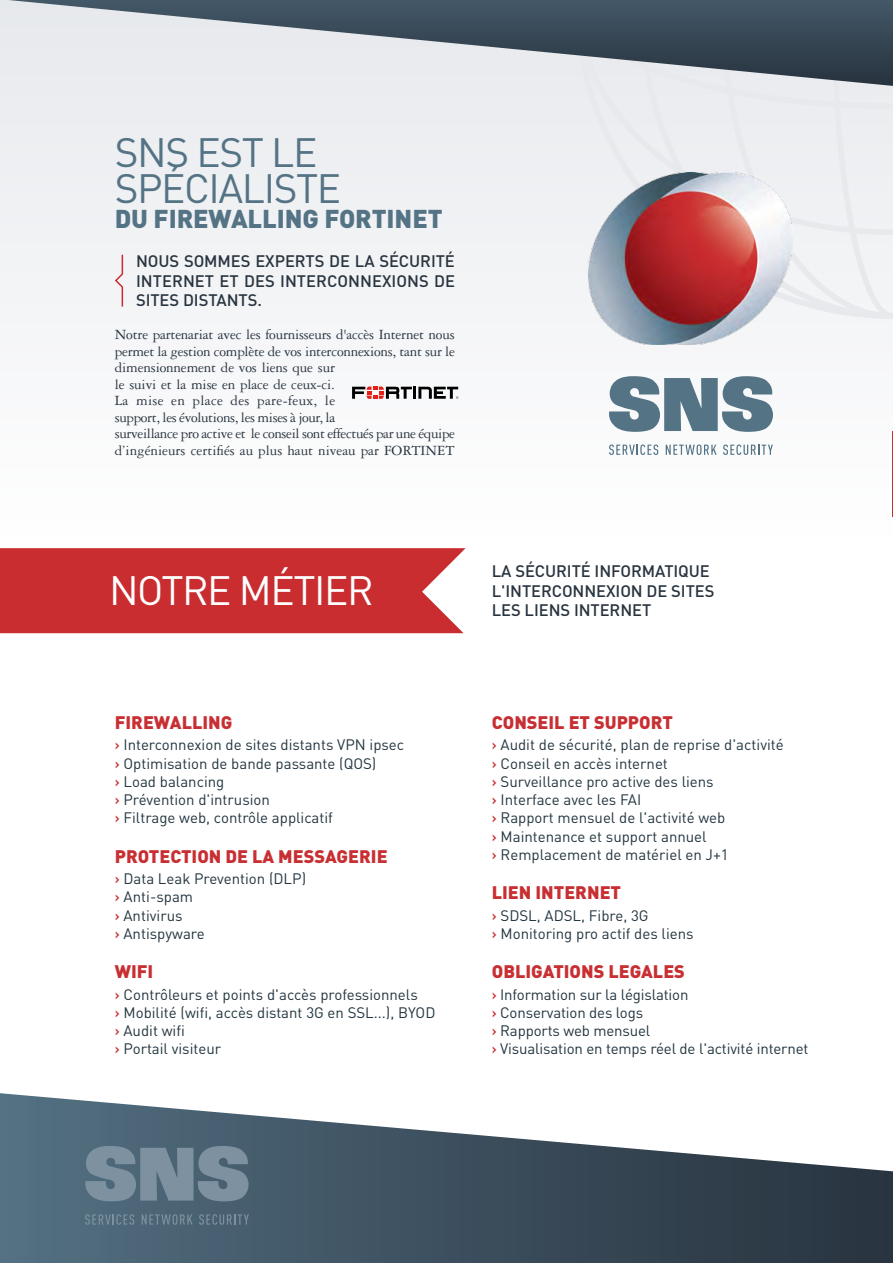
<style>
.page{position:relative;width:893px;height:1263px;background:#fff}
.page>*{position:absolute;margin:0;border:0;box-sizing:border-box;transform-origin:0 0}
.t1{font:40.5px/36px "DIN";letter-spacing:-.035em;color:#547385}
.t2{font:40.5px "DIN";letter-spacing:-.035em;color:#fff}
.t3{font:900 25.5px "DIN";letter-spacing:-.005em;color:#547385}
.t4{font:900 18px "DIN";color:#c82f33}
.t5{font:500 16.5px/19.8px "DIN";letter-spacing:-.005em;color:#28343f;text-align:justify}
.t6{font:15px/18.3px "DIN";color:#23353f}
.t7{font:15px/16.5px "Garamond 3 LT Std";letter-spacing:-.015em;color:#28343f}
.s1{font-weight:500;color:#c82f33}
</style>
<div class="page">
<div style="left:0;top:0;width:893px;height:715px;background:linear-gradient(to right,#f4f5f7,#fdfdfd)"></div>
<svg style="left:0;top:1093px;width:893px;height:170px"></svg>
<div style="left:574px;top:86px;width:319px;height:233px;background:#edeef1"></div>
<svg style="left:8px;top:0;width:885px;height:86px;background:#919ba4"></svg>
<div style="left:0;top:548px;width:466px;height:85px;background:#c92d30"></div>
<hr style="left:892px;top:432px;width:1px;height:85px;background:#c92d30">
<svg style="left:352px;top:387px;width:106px;height:12px"></svg>
<svg style="left:85px;top:1146px;width:164px;height:55px;background:#6f8494"></svg>
<svg style="left:85px;top:1214px;width:49px;height:11px"></svg>
<svg style="left:142px;top:1214px;width:51px;height:11px"></svg>
<svg style="left:199px;top:1214px;width:50px;height:11px"></svg>
<svg style="left:114px;top:253px;width:10px;height:55px"></svg>
<img style="left:588px;top:173px;width:205px;height:171px">
<svg style="left:609px;top:376px;width:164px;height:56px"></svg>
<svg style="left:609px;top:444px;width:49px;height:11px"></svg>
<svg style="left:666px;top:444px;width:51px;height:11px"></svg>
<svg style="left:723px;top:444px;width:50px;height:11px"></svg>
<h1 class="t1" style="left:115px;top:133px;width:204px">SNS EST LE<br>Spécialiste</h1>
<h2 class="t3" style="left:115px;top:202px;width:329px">DU FIREWALLING FORTINET</h2>
<p class="t5" style="left:136px;top:250px;width:273px">NOUS SOMMES EXPERTS DE LA SÉCURIT</p>
<p class="t5" style="left:136px;top:250px;width:321px;text-indent:309px">É INTERNET ET DES INTERCONNEXIONS DE SITES DISTANTS.</p>
<p class="t7" style="left:115px;top:327px;width:342px">Notre partenariat avec les fournisseurs d'accès Internet nous permet la gestion complète de vos interconnexions, tant sur le dimensionnement de vos liens que sur<br>le suivi et la mise en place de ceux-ci.<br>La mise en place des pare-feux, le<br>support, les évolutions, les mises à jour, la<br>surveillance pro active et le conseil sont effectués par une équipe d’ingénieurs certifiés au plus haut niveau par FORTINET</p>
<h1 class="t2" style="left:109px;top:565px;width:266px">NOTRE MÉTI ER</h1>
<p class="t5" style="left:492px;top:560px;width:53px">LA SÉCURIT</p>
<p class="t5" style="left:581px;top:560px;width:24px">É INFORMATI</p>
<p class="t5" style="left:678px;top:560px;width:21px">QUE</p>
<p class="t5" style="left:492px;top:580px;width:30px">L'INTERCONNE</p>
<p class="t5" style="left:606px;top:580px;width:19px">XION</p>
<p class="t5" style="left:647px;top:580px;width:35px">DE SITES</p>
<p class="t5" style="left:492px;top:600px;width:43px">LES LIENS</p>
<p class="t5" style="left:574px;top:600px;width:11px">INTERNET</p>
<p class="t4" style="left:115px;top:710px;width:119px">FIREWALLING</p>
<p class="t6" style="left:115px;top:735px;width:291px"><span class="s1">›</span> I nterconnexion de sites distants VPN ipsec <span class="s1">›</span> Optimisation de bande passante (QOS)<br><span class="s1">›</span> Load balancing<br><span class="s1">›</span> Prévention d'intrusion<br><span class="s1">›</span> Filtrage web, contrôle applicatif</p>
<p class="t4" style="left:115px;top:844px;width:274px">PROTECTION DE LA MESSAGERIE</p>
<p class="t6" style="left:115px;top:869px;width:193px"><span class="s1">›</span> Data Leak Prevention (DLP) <span class="s1">›</span> Anti-spam<br><span class="s1">›</span> Antivirus<br><span class="s1">›</span> Antispyware</p>
<p class="t4" style="left:115px;top:960px;width:40px">WIFI</p>
<p class="t6" style="left:115px;top:985px;width:322px"><span class="s1">›</span> Contrôleurs et points d'accès professionnels<br><span class="s1">›</span> Mobilité (wifi, accès distant 3G en SSL...), BYOD <span class="s1">›</span> Audit wifi<br><span class="s1">›</span> Portail visiteur</p>
<p class="t4" style="left:492px;top:710px;width:183px">CONSEIL ET SUPPORT</p>
<p class="t6" style="left:492px;top:735px;width:293px"><span class="s1">›</span> Audit de sécurité, plan de reprise d'activité <span class="s1">›</span> Conseil en accès internet<br><span class="s1">›</span> Surveillance pro active des liens<br><span class="s1">›</span> I nterface avec les FAI<br><span class="s1">›</span> Rapport mensuel de l'activité web<br><span class="s1">›</span> Maintenance et support annuel<br><span class="s1">›</span> Remplacement de matériel en J+1</p>
<p class="t4" style="left:492px;top:881px;width:131px">LIEN INTERNET</p>
<p class="t6" style="left:492px;top:906px;width:203px"><span class="s1">›</span> SDSL, ADSL, Fibre, 3G<br><span class="s1">›</span> Monitoring pro actif des liens</p>
<p class="t4" style="left:492px;top:960px;width:195px">OBLIGATIONS LEGALES</p>
<p class="t6" style="left:492px;top:985px;width:318px"><span class="s1">›</span> I nformation sur la législation<br><span class="s1">›</span> Conservation des logs<br><span class="s1">›</span> Rapports web mensuel<br><span class="s1">›</span> Visualisation en temps réel de l'activité internet</p>
</div>
